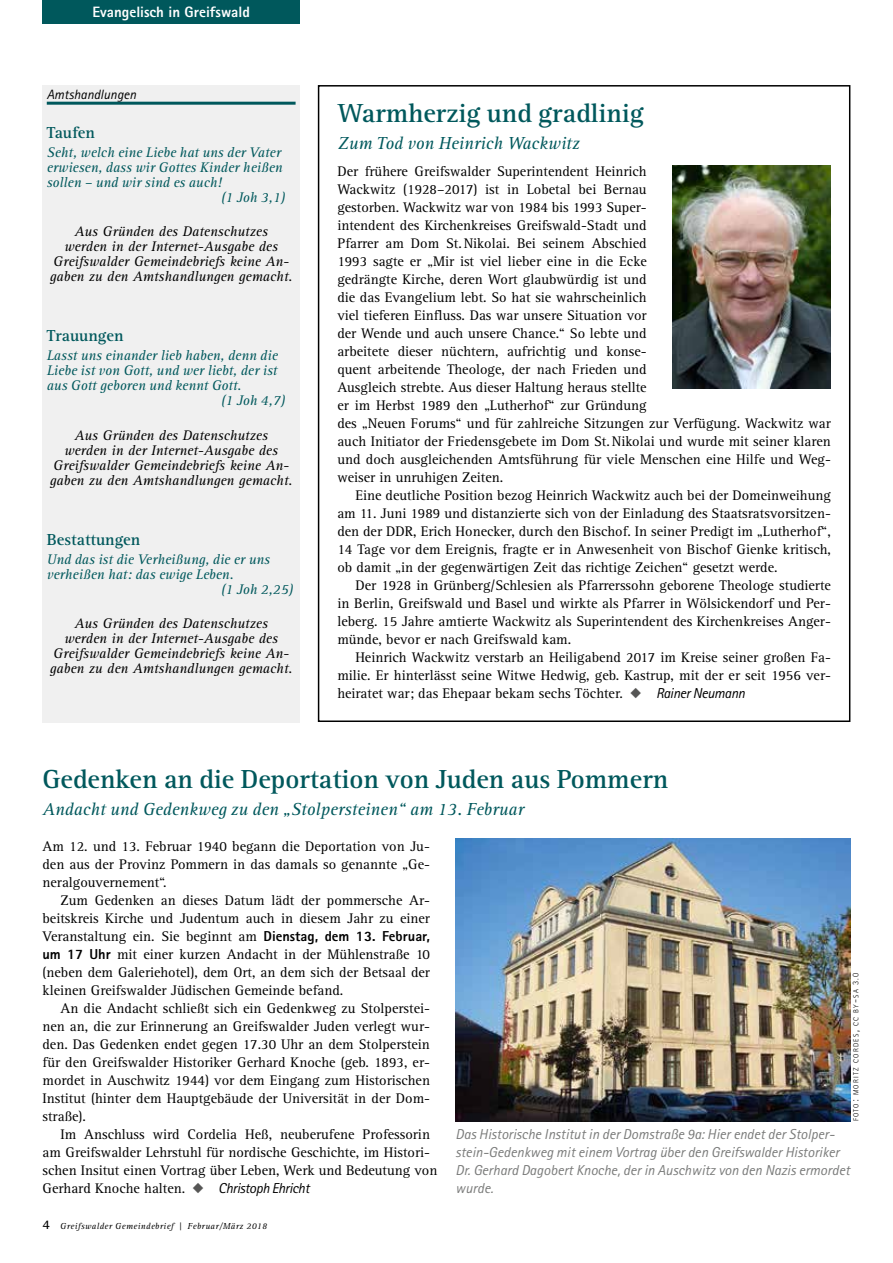
<style>
.page{position:relative;width:893px;height:1263px;background:#fff}
.page>*{position:absolute;margin:0;border:0;box-sizing:border-box;transform-origin:0 0}
.t1{font:700 27px "Rotis Serif";color:#00585c}
.t2{font:italic 18px "Rotis Serif";color:#00585c}
.t3{font:700 16.5px "Rotis Serif";color:#00585c}
.t4{font:800 15px "Rotis Sans Serif";color:#fff}
.t5{font:14.4px/18px "Rotis Serif";color:#000;text-align:justify}
.t6{font:italic 14.4px/15px "Rotis Serif";color:#000;text-align:center}
.t7{font:italic 14.4px "Rotis Serif";color:#00585c}
.t8{font:italic 14.4px/18px "Rotis Sans Serif";color:#7a7b7a}
.t9{font:italic 13.5px "Rotis Sans Serif";color:#000}
.t10{font:italic 9px "Rotis Serif";letter-spacing:.045em;color:#000}
.t11{font:300 7.35px "Rotis Sans Serif";letter-spacing:.17em;color:#000}
.s1{color:#565655}
.s2{font-family:"Rotis Sans Serif";font-style:italic}
.s3{font-family:"Rotis Sans Serif";font-weight:800}
.s4{font-size:10.5px}
.s5{font-size:8.7px}
.s6{font-family:"Rotis Semi Serif";font-weight:700;font-style:normal;font-size:13.5px}
</style>
<div class="page">
<div style="left:43px;top:0;width:257px;height:23px;background:#00585c"></div>
<div style="left:43px;top:85px;width:257px;height:637px;background:#f0f0f0"></div>
<hr style="left:47px;top:102px;width:249px;height:3px;background:#00585c">
<div style="left:318px;top:85px;width:532px;height:637px;border:2px solid #000"></div>
<img style="left:672px;top:165px;width:159px;height:223px">
<img style="left:455px;top:838px;width:395px;height:283px">
<p class="t4" style="left:92px;top:3px;width:159px">Evangelisch in Greifswald</p>
<p class="t9" style="left:47px;top:87px;width:91px">Amtshandlungen</p>
<p class="t3" style="left:47px;top:122px;width:50px">Taufen</p>
<p class="t7" style="left:47px;top:144px;width:236px">Seht, welch eine Liebe hat uns der Vater</p>
<p class="t7" style="left:47px;top:159px;width:237px">erwiesen, dass wir Gottes Kinder heißen</p>
<p class="t7" style="left:47px;top:174px;width:177px">sollen – und wir sind es auch!</p>
<p class="t7" style="left:221px;top:189px;width:66px">(1 Joh 3,1)</p>
<p class="t6" style="left:50px;top:224px;width:244px">Aus Gründen des Datenschutzes<br>werden in der Internet-Ausgabe des Greifswalder Gemeindebriefs keine An&shy;gaben zu den Amtshandlungen gemacht.</p>
<p class="t3" style="left:47px;top:326px;width:78px">Trauungen</p>
<p class="t7" style="left:47px;top:347px;width:233px">Lasst uns einander lieb haben, denn die</p>
<p class="t7" style="left:47px;top:362px;width:232px">Liebe ist von Gott, und wer liebt, der ist</p>
<p class="t7" style="left:47px;top:377px;width:196px">aus Gott geboren und kennt Gott.</p>
<p class="t7" style="left:221px;top:392px;width:66px">(1 Joh 4,7)</p>
<p class="t6" style="left:50px;top:428px;width:244px">Aus Gründen des Datenschutzes<br>werden in der Internet-Ausgabe des Greifswalder Gemeindebriefs keine An&shy;gaben zu den Amtshandlungen gemacht.</p>
<p class="t3" style="left:47px;top:529px;width:95px">Bestattungen</p>
<p class="t7" style="left:47px;top:551px;width:225px">Und das ist die Verheißung, die er uns</p>
<p class="t7" style="left:47px;top:566px;width:188px">verheißen hat: das ewige Leben.</p>
<p class="t7" style="left:221px;top:581px;width:74px">(1 Joh 2,25)</p>
<p class="t6" style="left:50px;top:616px;width:244px">Aus Gründen des Datenschutzes<br>werden in der Internet-Ausgabe des Greifswalder Gemeindebriefs keine An&shy;gaben zu den Amtshandlungen gemacht.</p>
<h1 class="t1" style="left:337px;top:97px;width:308px">Warmherzig und gradlinig</h1>
<p class="t2" style="left:337px;top:133px;width:244px">Zum Tod von Heinrich Wackwitz</p>
<p class="t5" style="left:337px;top:162px;width:495px;text-align:left">Der frühere Greifswalder Superintendent Heinrich<br>Wackwitz (1928–2017) ist in Lobetal bei Bernau<br>gestorben. Wackwitz war von 1984 bis 1993 Super-<br>intendent des Kirchenkreises Greifswald-Stadt und<br>Pfarrer am Dom St.Nikolai. Bei seinem Abschied<br>1993 sagte er „Mir ist viel lieber eine in die Ecke<br>gedrängte Kirche, deren Wort glaubwürdig ist und<br>die das Evangelium lebt. So hat sie wahrscheinlich<br>viel tieferen Einfluss. Das war unsere Situation vor<br>der Wende und auch unsere Chance.“ So lebte und<br>arbeitete dieser nüchtern, aufrichtig und konse-<br>quent arbeitende Theologe, der nach Frieden und<br>Ausgleich strebte. Aus dieser Haltung heraus stellte<br>er im Herbst 1989 den „Lutherhof“ zur Gründung<br>des „Neuen Forums“ und für zahlreiche Sitzungen zur Verfügung. Wackwitz war auch Initiator der Friedensgebete im Dom St.Nikolai und wurde mit seiner klaren und doch ausgleichenden Amtsführung für viele Menschen eine Hilfe und Weg&shy;weiser in unruhigen Zeiten.</p>
<p class="t5" style="left:337px;top:486px;width:495px;text-indent:18px">Eine deutliche Position bezog Heinrich Wackwitz auch bei der Domeinweihung am 11. Juni 1989 und distanzierte sich von der Einladung des Staatsratsvorsitzen&shy;den der DDR, Erich Honecker, durch den Bischof. In seiner Predigt im „Lutherhof“, 14 Tage vor dem Ereignis, fragte er in Anwesenheit von Bischof Gienke kritisch, ob damit „in der gegenwärtigen Zeit das richtige Zeichen“ gesetzt werde.</p>
<p class="t5" style="left:337px;top:576px;width:495px;text-indent:18px">Der 1928 in Grünberg/Schlesien als Pfarrerssohn geborene Theologe studierte in Berlin, Greifswald und Basel und wirkte als Pfarrer in Wölsickendorf und Per&shy;leberg. 15 Jahre amtierte Wackwitz als Superintendent des Kirchenkreises Anger&shy;münde, bevor er nach Greifswald kam.</p>
<p class="t5" style="left:337px;top:648px;width:495px;text-indent:18px">Heinrich Wackwitz verstarb an Heiligabend 2017 im Kreise seiner großen Fa&shy;milie. Er hinterlässt seine Witwe Hedwig, geb. Kastrup, mit der er seit 1956 ver&shy;heiratet war; das Ehepaar bekam sechs Töchter. <span class="s1">◆</span> <span class="s2">Rainer Neumann</span></p>
<h1 class="t1" style="left:43px;top:763px;width:627px">Gedenken an die Deportation von Juden aus Pommern</h1>
<p class="t2" style="left:43px;top:799px;width:483px">Andacht und Gedenkweg zu den „Stolpersteinen“ am 13. Februar</p>
<p class="t5" style="left:43px;top:838px;width:389px">Am 12. und 13. Februar 1940 begann die Deportation von Ju&shy;den aus der Provinz Pommern in das damals so genannte „Ge&shy;neralgouvernement“.</p>
<p class="t5" style="left:43px;top:892px;width:389px;text-indent:18px">Zum Gedenken an dieses Datum lädt der pommersche Ar&shy;beitskreis Kirche und Judentum auch in diesem Jahr zu einer Veranstaltung ein. Sie beginnt am <span class="s3">Dienstag, dem 13. Februar, um 17 Uhr</span> mit einer kurzen Andacht in der Mühlenstraße 10 (neben dem Galeriehotel), dem Ort, an dem sich der Betsaal der kleinen Greifswalder Jüdischen Gemeinde befand.</p>
<p class="t5" style="left:43px;top:1000px;width:389px;text-indent:18px">An die Andacht schließt sich ein Gedenkweg zu Stolperstei&shy;nen an, die zur Erinnerung an Greifswalder Juden verlegt wur&shy;den. Das Gedenken endet gegen 17.30 Uhr an dem Stolperstein für den Greifswalder Historiker Gerhard Knoche (geb. 1893, er&shy;mordet in Auschwitz 1944) vor dem Eingang zum Historischen Institut (hinter dem Hauptgebäude der Universität in der Dom&shy;straße).</p>
<p class="t5" style="left:43px;top:1126px;width:396px;text-align:left;text-indent:18px">Im Anschluss wird Cordelia Heß, neuberufene Professorin am Greifswalder Lehrstuhl für nordische Geschichte, im Histori&shy;schen Insitut einen Vortrag über Leben, Werk und Bedeutung von Gerhard Knoche halten. <span class="s1">◆</span> <span class="s2">Christoph Ehricht</span></p>
<p class="t11" style="left:852px;top:1121px;width:150px;rotate:-90deg">foto<span class="s4">:</span> moritz cordes<span class="s4">,</span> cc by<span class="s4">-</span>sa <span class="s5">3.0</span></p>
<p class="t8" style="left:455px;top:1125px;width:396px">Das Historische Institut in der Domstraße 9a: Hier endet der Stolper&shy;stein-Gedenkweg mit einem Vortrag über den Greifswalder Historiker Dr. Gerhard Dagobert Knoche, der in Auschwitz von den Nazis ermordet wurde.</p>
<p class="t10" style="left:43px;top:1221px;width:226px"><span class="s6">4</span> Greifswalder Gemeindebrief | Februar/März 2018</p>
</div>
